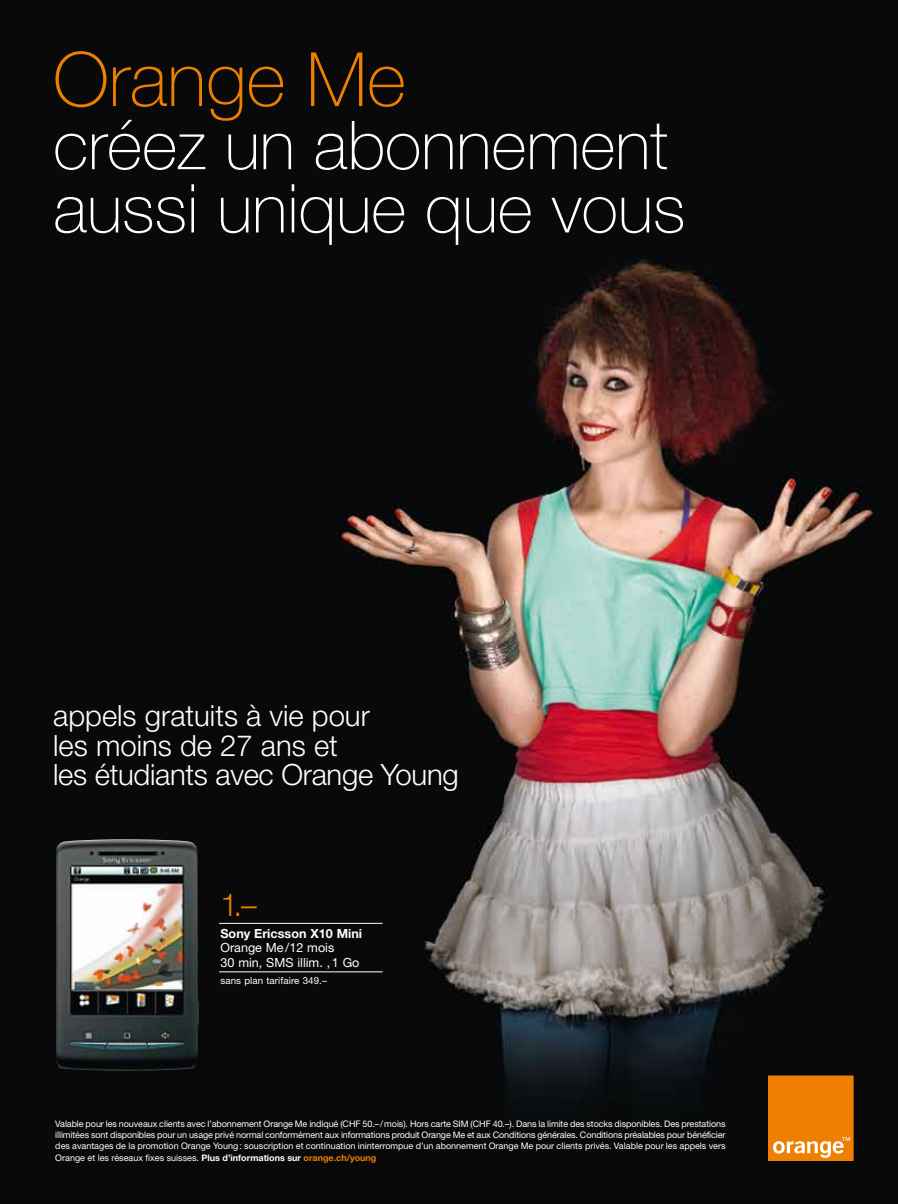
<style>
.page{position:relative;width:898px;height:1204px;background:#fff}
.page>*{position:absolute;margin:0;border:0;box-sizing:border-box;transform-origin:0 0}
.t1{font:100 75px "Helvetica Neue LT Std";color:#ee7f00}
.t2{font:100 67.5px/63.3px "Helvetica Neue LT Std";color:#fff}
.t3{font:300 31.5px "Helvetica Neue LT Std";color:#ee7f00}
.t4{font:300 29.25px/29.2px "Helvetica Neue LT Std";color:#fff}
.t5{font:12.6px/14.4px "Helvetica Neue LT Std";color:#fff}
.t6{font:700 12.6px "Helvetica Neue LT Std";color:#fff}
.t7{font:9.75px "Helvetica Neue LT Std";letter-spacing:.01em;color:#fff}
.t8{font:9px/11.2px "Helvetica Neue LT Std";color:#fff;text-align:justify}
.s1{font-weight:700}
.s2{font-weight:700;color:#ee7f00}
</style>
<div class="page">
<img style="left:0;top:0;width:897px;height:1203px">
<img style="left:56px;top:839px;width:143px;height:231px">
<hr style="left:219px;top:922px;width:163px;height:1px;background:#fff">
<hr style="left:219px;top:971px;width:163px;height:1px;background:#fff">
<div style="left:768px;top:1075px;width:84px;height:85px;background:#ee7f00"></div>
<div style="left:767px;top:1075px;width:86px;height:85px;border:1px solid #ee7f00"></div>
<svg style="left:773px;top:1137px;width:76px;height:20px"></svg>
<h1 class="t1" style="left:53px;top:36px;width:354px">Orange Me</h1>
<h2 class="t2" style="left:53px;top:113px;width:633px">créez un abonnement aussi unique que vous</h2>
<h3 class="t4" style="left:53px;top:700px;width:407px">appels gratuits à vie pour<br>les moins de 27 ans et<br>les étudiants avec Orange Young</h3>
<h3 class="t3" style="left:220px;top:885px;width:38px">1.–</h3>
<h3 class="t6" style="left:220px;top:925px;width:143px">Sony Ericsson X10 Mini</h3>
<h3 class="t5" style="left:220px;top:940px;width:140px">Orange Me /12 mois<br>30 min, SMS illim. , 1 Go</h3>
<p class="t7" style="left:220px;top:974px;width:108px">sans plan tarifaire 349.–</p>
<p class="t8" style="left:55px;top:1117px;width:671px">Valable pour les nouveaux clients avec l’abonnement Orange Me indiqué (CHF 50.– / mois). Hors carte SIM (CHF 40.–). Dans la limite des stocks disponibles. Des prestations illimitées sont disponibles pour un usage privé normal conformément aux informations produit Orange Me et aux Conditions générales. Conditions préalables pour bénéficier des avantages de la promotion Orange Young : souscription et continuation ininterrompue d’un abonnement Orange Me pour clients privés. Valable pour les appels vers Orange et les réseaux fixes suisses. <span class="s1">Plus d’informations sur</span> <span class="s2">orange.ch/young</span></p>
</div>
